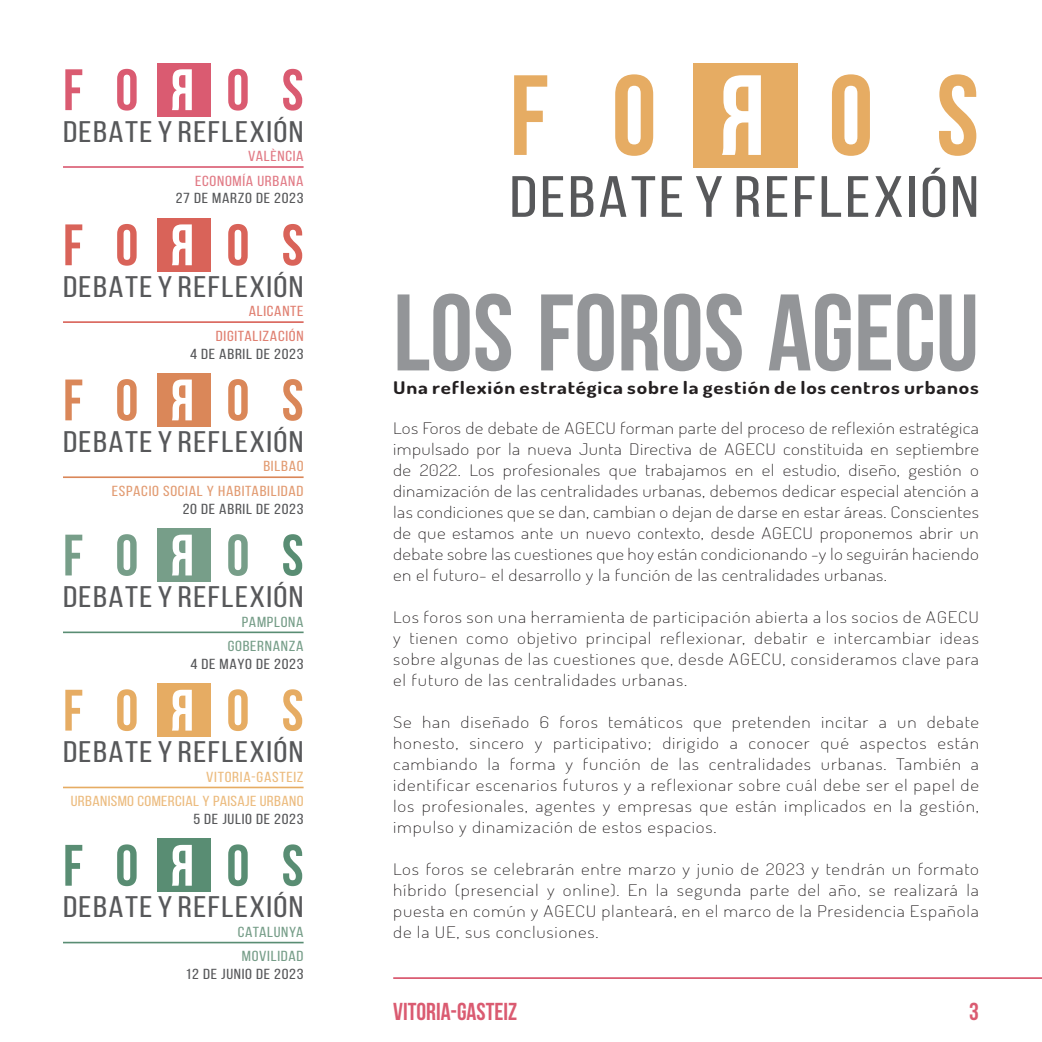
<style>
.page{position:relative;width:1042px;height:1042px;background:#fff}
.page>*{position:absolute;margin:0;border:0;box-sizing:border-box;transform-origin:0 0}
.t1{font:700 108.5px "Bebas Neue";color:#939598}
.t2{font:58.1px "Bebas Neue";letter-spacing:.04em;color:#57585a;scale:1.2 1}
.t3{font:29.75px "Bebas Neue";letter-spacing:.04em;color:#57585a;scale:1.2 1}
.t4{font:700 24.5px "Bebas Neue";color:#da5b71}
.t5{font:700 17.5px "Dosis";letter-spacing:.04em;color:#231f20;scale:1.2 1}
.t6{font:200 15.92px/21px "Dosis";letter-spacing:.04em;color:#231f20;text-align:justify;scale:1.2 1}
.t7{font:14.53px "Bebas Neue";letter-spacing:.04em;color:#57585a;scale:1.2 1}
.t8{font:14.53px "Bebas Neue";letter-spacing:.04em;color:#779e89;scale:1.2 1}
.t9{font:14.53px "Bebas Neue";letter-spacing:.04em;color:#e29c73;scale:1.2 1}
.t10{font:14.53px "Bebas Neue";letter-spacing:.02em;color:#ecbc80;scale:1.2 1}
.t11{font:14.53px "Bebas Neue";letter-spacing:.04em;color:#e17b86;scale:1.2 1}
.t12{font:14.53px "Bebas Neue";letter-spacing:.04em;color:#e08071;scale:1.2 1}
.t13{font:14.53px "Bebas Neue";letter-spacing:.04em;color:#ecbc80;scale:1.2 1}
</style>
<div class="page">
<div style="left:693px;top:63px;width:104px;height:104px;background:#e6ac63"></div>
<svg style="left:514px;top:75px;width:33px;height:80px"></svg>
<svg style="left:615px;top:74px;width:38px;height:82px"></svg>
<svg style="left:722px;top:75px;width:39px;height:80px"></svg>
<svg style="left:832px;top:74px;width:38px;height:82px"></svg>
<svg style="left:939px;top:74px;width:37px;height:82px"></svg>
<div style="left:157px;top:63px;width:53px;height:53px;background:#da5b71"></div>
<svg style="left:65px;top:69px;width:17px;height:41px"></svg>
<svg style="left:117px;top:69px;width:20px;height:42px"></svg>
<svg style="left:172px;top:69px;width:20px;height:41px"></svg>
<svg style="left:228px;top:69px;width:20px;height:42px"></svg>
<svg style="left:283px;top:69px;width:19px;height:42px"></svg>
<hr style="left:63px;top:166px;width:241px;height:2px;background:#da5b71">
<div style="left:157px;top:528px;width:53px;height:54px;background:#779e89"></div>
<svg style="left:65px;top:535px;width:17px;height:40px"></svg>
<svg style="left:117px;top:534px;width:20px;height:42px"></svg>
<svg style="left:172px;top:535px;width:20px;height:40px"></svg>
<svg style="left:228px;top:534px;width:20px;height:42px"></svg>
<svg style="left:283px;top:534px;width:19px;height:42px"></svg>
<hr style="left:63px;top:631px;width:241px;height:2px;background:#598d73">
<div style="left:157px;top:683px;width:53px;height:54px;background:#e6ac63"></div>
<svg style="left:65px;top:690px;width:17px;height:40px"></svg>
<svg style="left:117px;top:689px;width:20px;height:42px"></svg>
<svg style="left:172px;top:690px;width:20px;height:40px"></svg>
<svg style="left:228px;top:689px;width:20px;height:42px"></svg>
<svg style="left:283px;top:689px;width:19px;height:42px"></svg>
<hr style="left:63px;top:786px;width:241px;height:2px;background:#e6ac63">
<div style="left:157px;top:838px;width:53px;height:54px;background:#598d73"></div>
<svg style="left:65px;top:845px;width:17px;height:40px"></svg>
<svg style="left:117px;top:844px;width:20px;height:42px"></svg>
<svg style="left:172px;top:845px;width:20px;height:40px"></svg>
<svg style="left:228px;top:844px;width:20px;height:42px"></svg>
<svg style="left:283px;top:844px;width:19px;height:42px"></svg>
<hr style="left:63px;top:942px;width:241px;height:1px;background:#598d73">
<hr style="left:393px;top:977px;width:649px;height:2px;background:#da5b71">
<div style="left:157px;top:218px;width:53px;height:53px;background:#d96359"></div>
<svg style="left:65px;top:224px;width:17px;height:41px"></svg>
<svg style="left:117px;top:224px;width:20px;height:42px"></svg>
<svg style="left:172px;top:224px;width:20px;height:41px"></svg>
<svg style="left:228px;top:224px;width:20px;height:42px"></svg>
<svg style="left:283px;top:224px;width:19px;height:42px"></svg>
<hr style="left:63px;top:321px;width:241px;height:2px;background:#d96359">
<div style="left:157px;top:373px;width:53px;height:54px;background:#da8759"></div>
<svg style="left:65px;top:379px;width:17px;height:41px"></svg>
<svg style="left:117px;top:379px;width:20px;height:42px"></svg>
<svg style="left:172px;top:379px;width:20px;height:41px"></svg>
<svg style="left:228px;top:379px;width:20px;height:42px"></svg>
<svg style="left:283px;top:379px;width:19px;height:42px"></svg>
<hr style="left:63px;top:476px;width:241px;height:2px;background:#da8759">
<p class="t3" style="left:63px;top:115px;width:202px">DEBATE Y REFLEXIÓN</p>
<p class="t11" style="left:248px;top:148px;width:48px">VALÈNCIA</p>
<p class="t11" style="left:195px;top:173px;width:92px">ECONOMÍA URBANA</p>
<p class="t7" style="left:176px;top:190px;width:108px">27 DE MARZO DE 2023</p>
<p class="t3" style="left:63px;top:271px;width:202px">DEBATE Y REFLEXIÓN</p>
<p class="t12" style="left:249px;top:303px;width:47px">ALICANTE</p>
<p class="t12" style="left:216px;top:328px;width:75px">DIGITALIZACIÓN</p>
<p class="t7" style="left:190px;top:346px;width:96px">4 DE ABRIL DE 2023</p>
<p class="t3" style="left:63px;top:426px;width:202px">DEBATE Y REFLEXIÓN</p>
<p class="t9" style="left:263px;top:458px;width:35px">BILBAO</p>
<p class="t9" style="left:112px;top:483px;width:161px">ESPACIO SOCIAL Y HABITABILIDAD</p>
<p class="t7" style="left:183px;top:501px;width:102px">20 DE ABRIL DE 2023</p>
<p class="t3" style="left:63px;top:581px;width:202px">DEBATE Y REFLEXIÓN</p>
<p class="t8" style="left:242px;top:614px;width:53px">PAMPLONA</p>
<p class="t8" style="left:228px;top:638px;width:65px">GOBERNANZA</p>
<p class="t7" style="left:190px;top:656px;width:96px">4 DE MAYO DE 2023</p>
<p class="t3" style="left:63px;top:736px;width:202px">DEBATE Y REFLEXIÓN</p>
<p class="t13" style="left:206px;top:769px;width:83px">VITORIA-GASTEIZ</p>
<p class="t10" style="left:71px;top:793px;width:195px">URBANISMO COMERCIAL Y PAISAJE URBANO</p>
<p class="t7" style="left:193px;top:811px;width:93px">5 DE JULIO DE 2023</p>
<p class="t3" style="left:63px;top:891px;width:202px">DEBATE Y REFLEXIÓN</p>
<p class="t8" style="left:238px;top:924px;width:56px">CATALUNYA</p>
<p class="t8" style="left:242px;top:948px;width:53px">MOVILIDAD</p>
<p class="t7" style="left:185px;top:966px;width:100px">12 DE JUNIO DE 2023</p>
<p class="t2" style="left:509px;top:165px;width:393px">DEBATE Y REFLEXIÓN</p>
<p class="t1" style="left:393px;top:273px;width:587px">LOS FOROS AGECU</p>
<p class="t5" style="left:393px;top:376px;width:489px">Una reflexión estratégica sobre la gestión de los centros urbanos</p>
<p class="t6" style="left:393px;top:417px;width:490px">Los Foros de debate de AGECU forman parte del proceso de reflexión estratégica impulsado por la nueva Junta Directiva de AGECU constituida en septiembre de 2022. Los profesionales que trabajamos en el estudio, diseño, gestión o dinamización de las centralidades urbanas, debemos dedicar especial atención a las condiciones que se dan, cambian o dejan de darse en estar áreas. Conscientes de que estamos ante un nuevo contexto, desde AGECU proponemos abrir un debate sobre las cuestiones que hoy están condicionando -y lo seguirán haciendo en el futuro- el desarrollo y la función de las centralidades urbanas.</p>
<p class="t6" style="left:393px;top:606px;width:490px">Los foros son una herramienta de participación abierta a los socios de AGECU y tienen como objetivo principal reflexionar, debatir e intercambiar ideas sobre algunas de las cuestiones que, desde AGECU, consideramos clave para el futuro de las centralidades urbanas.</p>
<p class="t6" style="left:393px;top:711px;width:490px">Se han diseñado 6 foros temáticos que pretenden incitar a un debate honesto, sincero y participativo; dirigido a conocer qué aspectos están cambiando la forma y función de las centralidades urbanas. También a identificar escenarios futuros y a reflexionar sobre cuál debe ser el papel de los profesionales, agentes y empresas que están implicados en la gestión, impulso y dinamización de estos espacios.</p>
<p class="t6" style="left:393px;top:858px;width:490px">Los foros se celebrarán entre marzo y junio de 2023 y tendrán un formato híbrido (presencial y online). En la segunda parte del año, se realizará la puesta en común y AGECU planteará, en el marco de la Presidencia Española de la UE, sus conclusiones.</p>
<p class="t4" style="left:393px;top:998px;width:125px">VITORIA-GASTEIZ</p>
<p class="t4" style="left:969px;top:998px;width:11px">3</p>
</div>
